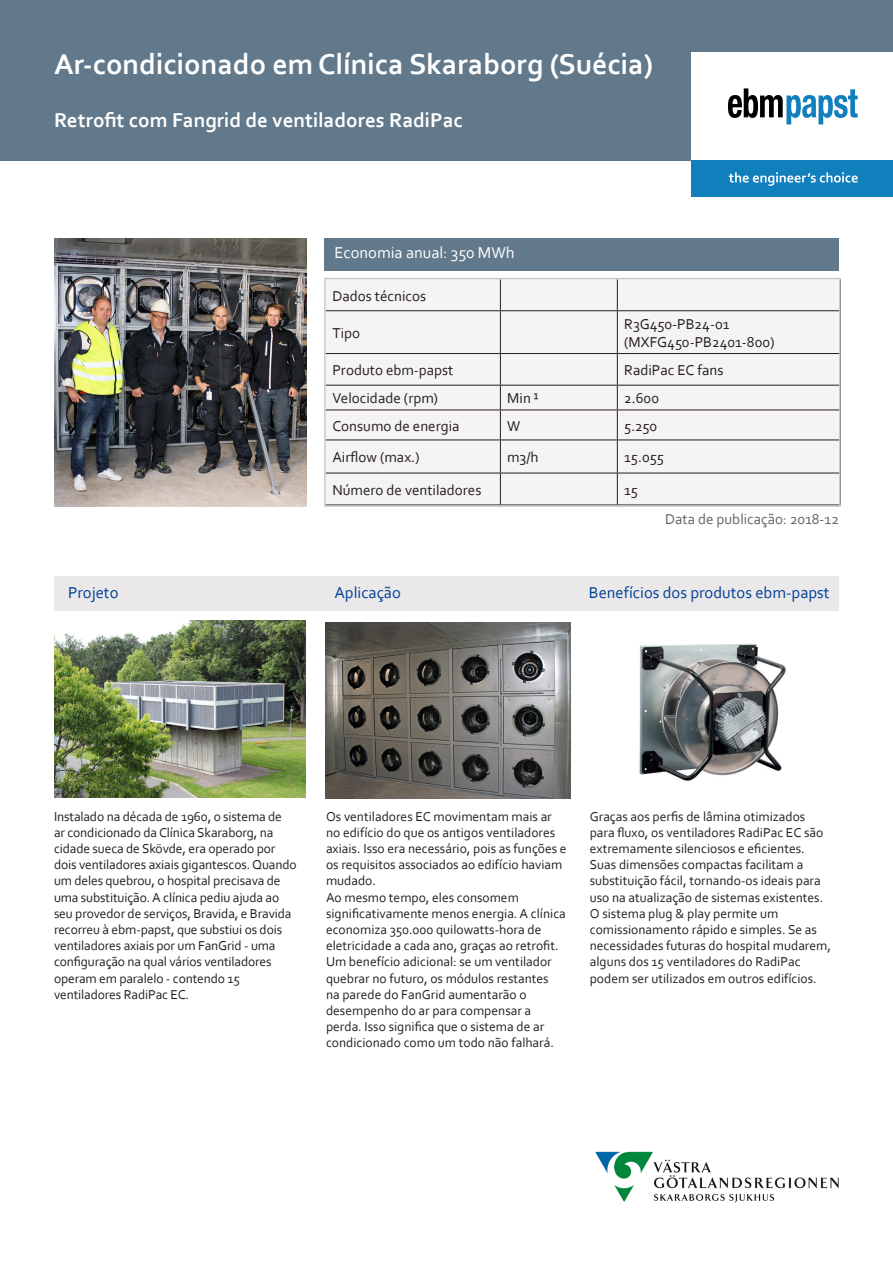
<style>
.page{position:relative;width:893px;height:1263px;background:#fff}
.page>*{position:absolute;margin:0;border:0;box-sizing:border-box;transform-origin:0 0}
.t1{font:700 30px "Corbel";color:#fff}
.t2{font:700 21px "Corbel";color:#fff}
.t3{font:16.5px "Corbel";color:#004198}
.t4{font:16.5px "Corbel";color:#fff}
.t5{font:15px "Corbel";color:#231f20}
.t6{font:15px "Corbel";color:#646363}
.t7{font:13.5px/16.2px "Corbel";color:#231f20}
</style>
<div class="page">
<div style="left:0;top:0;width:893px;height:160px;background:#62798b"></div>
<div style="left:324px;top:238px;width:515px;height:33px;background:#62798b"></div>
<div style="left:54px;top:576px;width:785px;height:34px;background:#eae8e8"></div>
<div style="left:691px;top:52px;width:202px;height:109px;background:#fff"></div>
<svg style="left:728px;top:88px;width:130px;height:36px"></svg>
<div style="left:691px;top:161px;width:202px;height:36px;background:#127fbd"></div>
<svg style="left:729px;top:172px;width:129px;height:14px"></svg>
<div style="left:327px;top:281px;width:511px;height:223px;background:#f6f3f4"></div>
<hr style="left:500px;top:279px;width:1px;height:31px;background:#231f20">
<hr style="left:617px;top:279px;width:1px;height:31px;background:#231f20">
<hr style="left:500px;top:311px;width:1px;height:42px;background:#231f20">
<hr style="left:617px;top:311px;width:1px;height:42px;background:#231f20">
<hr style="left:500px;top:354px;width:1px;height:31px;background:#231f20">
<hr style="left:617px;top:354px;width:1px;height:31px;background:#231f20">
<svg style="left:500px;top:386px;width:1px;height:53px"></svg>
<svg style="left:617px;top:386px;width:1px;height:53px"></svg>
<hr style="left:500px;top:440px;width:1px;height:33px;background:#231f20">
<hr style="left:617px;top:440px;width:1px;height:33px;background:#231f20">
<hr style="left:500px;top:473px;width:1px;height:31px;background:#231f20">
<hr style="left:617px;top:473px;width:1px;height:31px;background:#231f20">
<hr style="left:326px;top:310px;width:174px;height:1px;background:#231f20">
<hr style="left:500px;top:310px;width:117px;height:1px;background:#231f20">
<hr style="left:617px;top:310px;width:223px;height:1px;background:#231f20">
<hr style="left:326px;top:353px;width:174px;height:1px;background:#231f20">
<hr style="left:500px;top:353px;width:117px;height:1px;background:#231f20">
<hr style="left:617px;top:353px;width:223px;height:1px;background:#231f20">
<hr style="left:326px;top:385px;width:174px;height:1px;background:#231f20">
<hr style="left:500px;top:385px;width:117px;height:1px;background:#231f20">
<hr style="left:617px;top:385px;width:223px;height:1px;background:#231f20">
<hr style="left:326px;top:409px;width:174px;height:1px;background:#231f20">
<hr style="left:500px;top:409px;width:117px;height:1px;background:#231f20">
<hr style="left:617px;top:409px;width:223px;height:1px;background:#231f20">
<hr style="left:326px;top:439px;width:174px;height:1px;background:#231f20">
<hr style="left:500px;top:439px;width:117px;height:1px;background:#231f20">
<hr style="left:617px;top:439px;width:223px;height:1px;background:#231f20">
<hr style="left:326px;top:473px;width:174px;height:1px;background:#231f20">
<hr style="left:500px;top:473px;width:117px;height:1px;background:#231f20">
<hr style="left:617px;top:473px;width:223px;height:1px;background:#231f20">
<div style="left:324px;top:278px;width:517px;height:229px;border:2px solid #cbc8c9"></div>
<img style="left:54px;top:238px;width:252px;height:268px">
<img style="left:54px;top:621px;width:251px;height:177px">
<img style="left:325px;top:623px;width:246px;height:176px">
<img style="left:639px;top:643px;width:147px;height:138px">
<img style="left:596px;top:1151px;width:243px;height:52px">
<p class="t1" style="left:54px;top:46px;width:600px">Ar-condicionado em Clínica Skaraborg (Suécia)</p>
<p class="t2" style="left:54px;top:107px;width:410px">Retrofit com Fangrid de ventiladores RadiPac</p>
<p class="t4" style="left:334px;top:242px;width:182px">Economia anual: 350 MWh</p>
<p class="t5" style="left:332px;top:286px;width:95px">Dados técnicos</p>
<p class="t5" style="left:332px;top:323px;width:29px">Tipo</p>
<p class="t5" style="left:624px;top:314px;width:107px">R3G450-PB24-01</p>
<p class="t5" style="left:624px;top:332px;width:152px">(MXFG450-PB2401-800)</p>
<p class="t5" style="left:332px;top:361px;width:123px">Produto ebm-papst</p>
<p class="t5" style="left:624px;top:361px;width:101px">RadiPac EC fans</p>
<p class="t5" style="left:332px;top:389px;width:107px">Velocidade (rpm)</p>
<p class="t5" style="left:507px;top:389px;width:33px">Min ¹</p>
<p class="t5" style="left:624px;top:389px;width:36px">2.600</p>
<p class="t5" style="left:332px;top:416px;width:129px">Consumo de energia</p>
<p class="t5" style="left:507px;top:416px;width:15px">W</p>
<p class="t5" style="left:624px;top:416px;width:34px">5.250</p>
<p class="t5" style="left:332px;top:448px;width:89px">Airflow (max.)</p>
<p class="t5" style="left:507px;top:448px;width:33px">m3/h</p>
<p class="t5" style="left:624px;top:448px;width:41px">15.055</p>
<p class="t5" style="left:332px;top:480px;width:151px">Número de ventiladores</p>
<p class="t5" style="left:624px;top:480px;width:15px">15</p>
<p class="t3" style="left:68px;top:582px;width:52px">Projeto</p>
<p class="t3" style="left:334px;top:582px;width:68px">Aplicação</p>
<p class="t6" style="left:665px;top:509px;width:175px">Data de publicação: 2018-12</p>
<p class="t3" style="left:589px;top:582px;width:242px">Benefícios dos produtos ebm-papst</p>
<p class="t7" style="left:54px;top:808px;width:244px">Instalado na década de 1960, o sistema de<br>ar condicionado da Clínica Skaraborg, na cidade sueca de Skövde, era operado por dois ventiladores axiais gigantescos. Quando um deles quebrou, o hospital precisava de uma substituição. A clínica pediu ajuda ao seu provedor de serviços, Bravida, e Bravida recorreu à ebm-papst, que substiui os dois ventiladores axiais por um FanGrid - uma configuração na qual vários ventiladores operam em paralelo - contendo 15 ventiladores RadiPac EC.</p>
<p class="t7" style="left:326px;top:808px;width:242px">Os ventiladores EC movimentam mais ar no edifício do que os antigos ventiladores axiais. Isso era necessário, pois as funções e os requisitos associados ao edifício haviam mudado.</p>
<p class="t7" style="left:326px;top:889px;width:241px">Ao mesmo tempo, eles consomem significativamente menos energia. A clínica economiza 350.000 quilowatts-hora de eletricidade a cada ano, graças ao retrofit.<br>Um benefício adicional: se um ventilador quebrar no futuro, os módulos restantes na parede do FanGrid aumentarão o desempenho do ar para compensar a perda. Isso significa que o sistema de ar condicionado como um todo não falhará.</p>
<p class="t7" style="left:590px;top:808px;width:243px">Graças aos perfis de lâmina otimizados para fluxo, os ventiladores RadiPac EC são extremamente silenciosos e eficientes.<br>Suas dimensões compactas facilitam a substituição fácil, tornando-os ideais para uso na atualização de sistemas existentes.<br>O sistema plug &amp; play permite um comissionamento rápido e simples. Se as necessidades futuras do hospital mudarem, alguns dos 15 ventiladores do RadiPac podem ser utilizados em outros edifícios.</p>
</div>
